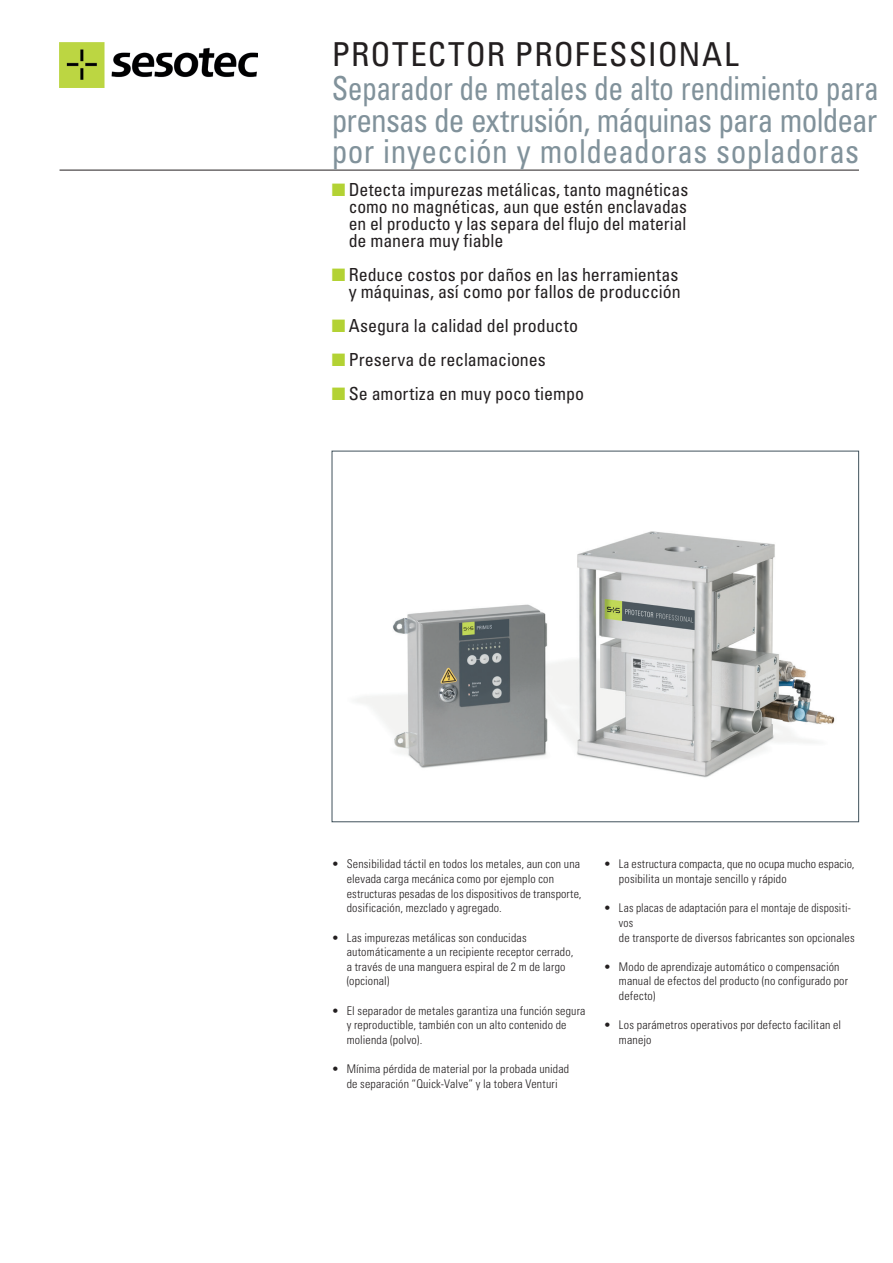
<style>
.page{position:relative;width:893px;height:1263px;background:#fff}
.page>*{position:absolute;margin:0;border:0;box-sizing:border-box;transform-origin:0 0}
.t1{font:condensed 33px/31.5px "Univers LT";letter-spacing:.01em;color:#81929b;text-align:justify;scale:.9 1}
.t2{font:condensed 33px "Univers LT";letter-spacing:.035em;color:#231f20}
.t3{font:condensed 18px/17px "Univers LT";letter-spacing:-.005em;color:#231f20;text-align:justify}
.t4{font:300 condensed 12px/14.5px "Univers LT";letter-spacing:.015em;color:#231f20}
.s1{color:#b3d234}
</style>
<div class="page">
<hr style="left:60px;top:170px;width:799px;height:1px;background:#231f20">
<img style="left:60px;top:43px;width:197px;height:44px">
<img style="left:357px;top:531px;width:478px;height:247px">
<h1 class="t2" style="left:332px;top:34px;width:409px">PROTECTOR PROFESSIONAL</h1>
<h1 class="t1" style="left:332px;top:72px;width:609px">Separador de metales de alto rendimiento para prensas de extrusión, máquinas para moldear por inyección y moldeadoras sopladoras</h1>
<h2 class="t3" style="left:349px;top:180px;width:341px;text-indent:-17px"><span class="s1">■</span> Detecta impurezas metálicas, tanto magnéticas como no magnéticas, aun que estén enclavadas en el producto y las separa del flujo del material de manera muy fiable</h2>
<h2 class="t3" style="left:332px;top:266px;width:351px;text-align:right"><span class="s1">■</span> Reduce costos por daños en las herramientas y máquinas, así como por fallos de producción</h2>
<h2 class="t3" style="left:332px;top:317px;width:248px"><span class="s1">■</span> Asegura la calidad del producto</h2>
<h2 class="t3" style="left:332px;top:351px;width:216px"><span class="s1">■</span> Preserva de reclamaciones</h2>
<h2 class="t3" style="left:332px;top:385px;width:254px"><span class="s1">■</span> Se amortiza en muy poco tiempo</h2>
<p class="t4" style="left:347px;top:857px;width:236px;text-indent:-15px">• Sensibilidad táctil en todos los metales, aun con una elevada carga mecánica como por ejemplo con estructuras pesadas de los dispositivos de transporte, dosificación, mezclado y agregado.</p>
<p class="t4" style="left:347px;top:930px;width:228px;text-indent:-15px">• Las impurezas metálicas son conducidas automáticamente a un recipiente receptor cerrado, a través de una manguera espiral de 2 m de largo (opcional)</p>
<p class="t4" style="left:347px;top:1003px;width:240px;text-indent:-15px">• El separador de metales garantiza una función segura y reproductible, también con un alto contenido de molienda (polvo).</p>
<p class="t4" style="left:332px;top:1061px;width:239px;text-align:center">• Mínima pérdida de material por la probada unidad de separación “Quick-Valve” y la tobera Venturi</p>
<p class="t4" style="left:619px;top:857px;width:237px;text-indent:-15px">• La estructura compacta, que no ocupa mucho espacio, posibilita un montaje sencillo y rápido</p>
<p class="t4" style="left:619px;top:901px;width:237px;text-indent:-15px">• Las placas de adaptación para el montaje de dispositi&shy;vos<br>de transporte de diversos fabricantes son opcionales</p>
<p class="t4" style="left:619px;top:959px;width:231px;text-indent:-15px">• Modo de aprendizaje automático o compensación manual de efectos del producto (no configurado por defecto)</p>
<p class="t4" style="left:619px;top:1018px;width:224px;text-indent:-15px">• Los parámetros operativos por defecto facilitan el manejo</p>
</div>
